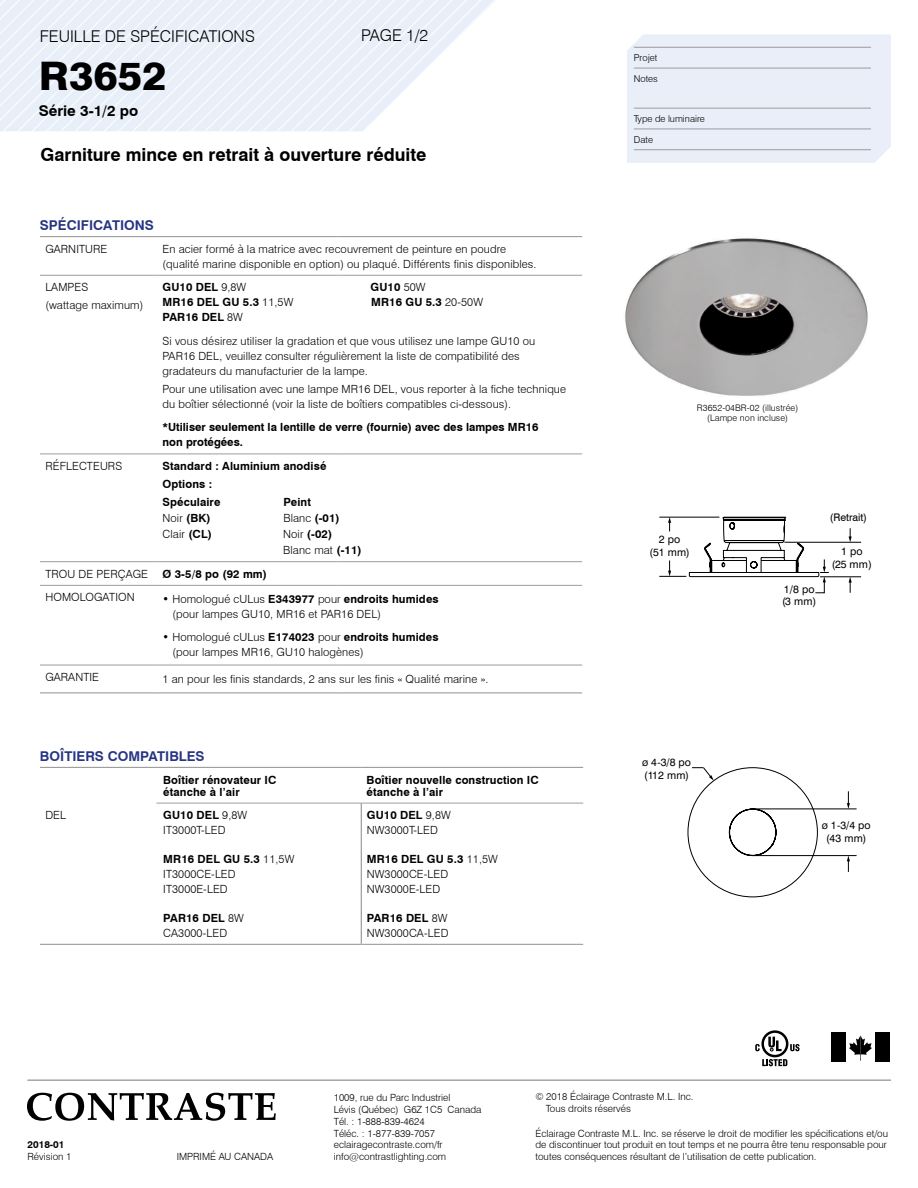
<style>
.page{position:relative;width:918px;height:1188px;background:#fff}
.page>*{position:absolute;margin:0;border:0;box-sizing:border-box;transform-origin:0 0}
.t1{font:800 39.45px "Swiss 721 BT";color:#000;scale:1.05 1}
.t2{font:700 18px "Swiss 721 BT";color:#000}
.t3{font:300 16.2px "Swiss 721 BT";color:#000}
.t4{font:700 14.7px "Swiss 721 BT";color:#000}
.t5{font:700 13.5px "Swiss 721 BT";color:#283583}
.t6{font:300 11.25px/14.7px "Swiss 721 BT";letter-spacing:.01em;color:#000}
.t7{font:700 11.25px/17.7px "Swiss 721 BT";letter-spacing:.01em;color:#000}
.t8{font:10.65px/12.8px "Swiss 721 BT";color:#000;text-align:center}
.t9{font:10.5px "Swiss 721 BT";color:#000}
.t10{font:300 9.9px/11.9px "Swiss 721 BT";color:#000}
.t11{font:700 9.9px "Swiss 721 BT";color:#000}
.t12{font:300 9.45px/20.9px "Swiss 721 BT";color:#000}
.t13{font:300 9px/10.8px "Swiss 721 BT";letter-spacing:.01em;color:#000;text-align:center}
.s1{font-weight:300}
.s2{font-weight:700}
</style>
<div class="page">
<svg style="left:0;top:0;width:496px;height:131px"></svg>
<div style="left:627px;top:34px;width:264px;height:129px;background:#e9eef9"></div>
<hr style="left:634px;top:47px;width:237px;height:1px;background:#9d9d9c">
<hr style="left:634px;top:68px;width:237px;height:1px;background:#9d9d9c">
<hr style="left:634px;top:108px;width:237px;height:1px;background:#9d9d9c">
<hr style="left:634px;top:129px;width:237px;height:1px;background:#9d9d9c">
<hr style="left:634px;top:149px;width:237px;height:1px;background:#9d9d9c">
<hr style="left:27px;top:1080px;width:864px;height:1px;background:#878787">
<svg style="left:27px;top:1093px;width:249px;height:28px"></svg>
<svg style="left:762px;top:1059px;width:25px;height:7px"></svg>
<svg style="left:790px;top:1044px;width:10px;height:7px"></svg>
<svg style="left:761px;top:1030px;width:27px;height:27px"></svg>
<svg style="left:764px;top:1033px;width:22px;height:22px"></svg>
<svg style="left:768px;top:1037px;width:14px;height:14px"></svg>
<svg style="left:755px;top:1044px;width:5px;height:7px"></svg>
<div style="left:875px;top:1033px;width:15px;height:29px;background:#000"></div>
<div style="left:831px;top:1033px;width:15px;height:29px;background:#000"></div>
<svg style="left:849px;top:1036px;width:23px;height:24px"></svg>
<svg style="left:687px;top:517px;width:132px;height:380px"></svg>
<svg style="left:692px;top:767px;width:22px;height:14px"></svg>
<hr style="left:753px;top:809px;width:104px;height:1px;background:#000">
<hr style="left:753px;top:855px;width:104px;height:1px;background:#000">
<svg style="left:847px;top:856px;width:3px;height:16px"></svg>
<svg style="left:847px;top:791px;width:3px;height:18px"></svg>
<hr style="left:659px;top:517px;width:60px;height:1px;background:#000">
<svg style="left:668px;top:517px;width:3px;height:14px"></svg>
<svg style="left:659px;top:560px;width:27px;height:17px"></svg>
<svg style="left:784px;top:528px;width:78px;height:65px"></svg>
<img style="left:625px;top:238px;width:243px;height:158px">
<hr style="left:40px;top:275px;width:117px;height:1px;background:#9d9d9c">
<hr style="left:157px;top:275px;width:181px;height:1px;background:#9d9d9c">
<hr style="left:338px;top:275px;width:244px;height:1px;background:#9d9d9c">
<hr style="left:40px;top:454px;width:117px;height:1px;background:#9d9d9c">
<hr style="left:157px;top:454px;width:181px;height:1px;background:#9d9d9c">
<hr style="left:338px;top:454px;width:244px;height:1px;background:#9d9d9c">
<hr style="left:40px;top:561px;width:117px;height:1px;background:#9d9d9c">
<hr style="left:157px;top:561px;width:181px;height:1px;background:#9d9d9c">
<hr style="left:338px;top:561px;width:244px;height:1px;background:#9d9d9c">
<hr style="left:40px;top:585px;width:117px;height:1px;background:#9d9d9c">
<hr style="left:157px;top:585px;width:181px;height:1px;background:#9d9d9c">
<hr style="left:338px;top:585px;width:244px;height:1px;background:#9d9d9c">
<hr style="left:40px;top:665px;width:117px;height:1px;background:#9d9d9c">
<hr style="left:157px;top:665px;width:181px;height:1px;background:#9d9d9c">
<hr style="left:338px;top:665px;width:244px;height:1px;background:#9d9d9c">
<hr style="left:40px;top:236px;width:117px;height:1px;background:#9d9d9c">
<hr style="left:157px;top:236px;width:181px;height:1px;background:#9d9d9c">
<hr style="left:338px;top:236px;width:244px;height:1px;background:#9d9d9c">
<hr style="left:40px;top:692px;width:117px;height:1px;background:#9d9d9c">
<hr style="left:157px;top:692px;width:181px;height:1px;background:#9d9d9c">
<hr style="left:338px;top:692px;width:244px;height:1px;background:#9d9d9c">
<hr style="left:156px;top:803px;width:205px;height:1px;background:#9d9d9c">
<hr style="left:361px;top:803px;width:222px;height:1px;background:#9d9d9c">
<hr style="left:361px;top:803px;width:1px;height:141px;background:#878787">
<hr style="left:40px;top:767px;width:117px;height:1px;background:#9d9d9c">
<hr style="left:157px;top:767px;width:204px;height:1px;background:#9d9d9c">
<hr style="left:361px;top:767px;width:222px;height:1px;background:#9d9d9c">
<hr style="left:40px;top:944px;width:117px;height:1px;background:#9d9d9c">
<hr style="left:157px;top:944px;width:204px;height:1px;background:#9d9d9c">
<hr style="left:361px;top:944px;width:222px;height:1px;background:#9d9d9c">
<h3 class="t3" style="left:40px;top:27px;width:217px">FEUILLE DE SPÉCIFICATIONS</h3>
<h1 class="t1" style="left:39px;top:52px;width:123px">R3652</h1>
<h3 class="t4" style="left:39px;top:101px;width:101px">Série 3-1/2 po</h3>
<h3 class="t3" style="left:361px;top:26px;width:68px">PAGE 1/2</h3>
<h2 class="t2" style="left:40px;top:144px;width:388px">Garniture mince en retrait à ouverture réduite</h2>
<p class="t5" style="left:40px;top:217px;width:115px">SPÉCIFICATIONS</p>
<p class="t6" style="left:45px;top:241px;width:64px">GARNITURE</p>
<p class="t6" style="left:163px;top:241px;width:375px">En acier formé à la matrice avec recouvrement de peinture en poudre (qualité marine disponible en option) ou plaqué. Différents finis disponibles.</p>
<p class="t6" style="left:45px;top:278px;width:99px;line-height:17.7px">LAMPES<br>(wattage maximum)</p>
<p class="t7" style="left:163px;top:278px;width:85px">GU10 DEL <span class="s1">9,8W</span></p>
<p class="t7" style="left:371px;top:278px;width:56px">GU10 <span class="s1">50W</span></p>
<p class="t7" style="left:163px;top:293px;width:132px">MR16 DEL GU 5.3 <span class="s1">11,5W</span></p>
<p class="t7" style="left:371px;top:293px;width:113px">MR16 GU 5.3 <span class="s1">20-50W</span></p>
<p class="t6" style="left:163px;top:305px;width:374px;line-height:23.7px"><span class="s2">PAR16 DEL</span> 8W<br>Si vous désirez utiliser la gradation et que vous utilisez une lampe GU10 ou</p>
<p class="t6" style="left:163px;top:348px;width:359px">PAR16 DEL, veuillez consulter régulièrement la liste de compatibilité des gradateurs du manufacturier de la lampe.</p>
<p class="t6" style="left:163px;top:381px;width:405px">Pour une utilisation avec une lampe MR16 DEL, vous reporter à la fiche technique du boîtier sélectionné (voir la liste de boîtiers compatibles ci-dessous).</p>
<p class="t7" style="left:163px;top:420px;width:378px;line-height:15px">*Utiliser seulement la lentille de verre (fournie) avec des lampes MR16 non protégées.</p>
<p class="t6" style="left:45px;top:459px;width:78px">RÉFLECTEURS</p>
<p class="t7" style="left:163px;top:457px;width:165px">Standard : Aluminium anodisé<br>Options :<br>Spéculaire</p>
<p class="t7" style="left:283px;top:493px;width:29px">Peint</p>
<p class="t6" style="left:163px;top:510px;width:50px">Noir <span class="s2">(BK)</span></p>
<p class="t6" style="left:283px;top:510px;width:58px">Blanc <span class="s2">(-01)</span></p>
<p class="t6" style="left:163px;top:526px;width:51px">Clair <span class="s2">(CL)</span></p>
<p class="t6" style="left:283px;top:526px;width:80px;line-height:16.2px">Noir <span class="s2">(-02)<br></span>Blanc mat <span class="s2">(-11)</span></p>
<p class="t6" style="left:45px;top:566px;width:104px">TROU DE PERÇAGE</p>
<p class="t7" style="left:163px;top:565px;width:106px">Ø 3-5/8 po (92 mm)</p>
<p class="t6" style="left:45px;top:590px;width:91px">HOMOLOGATION</p>
<p class="t6" style="left:172px;top:591px;width:268px;text-indent:-10px">• Homologué cULus <span class="s2">E343977</span> pour <span class="s2">endroits humides </span>(pour lampes GU10, MR16 et PAR16 DEL)</p>
<p class="t6" style="left:172px;top:630px;width:268px;text-indent:-10px">• Homologué cULus <span class="s2">E174023</span> pour <span class="s2">endroits humides </span>(pour lampes MR16, GU10 halogènes)</p>
<p class="t6" style="left:45px;top:670px;width:55px">GARANTIE</p>
<p class="t6" style="left:163px;top:672px;width:327px">1 an pour les finis standards, 2 ans sur les finis « Qualité marine ».</p>
<p class="t5" style="left:40px;top:748px;width:166px">BOÎTIERS COMPATIBLES</p>
<p class="t6" style="left:45px;top:807px;width:22px">DEL</p>
<p class="t7" style="left:163px;top:773px;width:115px;line-height:12px">Boîtier rénovateur IC étanche à l’air</p>
<p class="t7" style="left:367px;top:773px;width:174px;line-height:12px">Boîtier nouvelle construction IC étanche à l’air</p>
<p class="t6" style="left:163px;top:808px;width:85px"><span class="s2">GU10 DEL</span> 9,8W<br>IT3000T-LED</p>
<p class="t6" style="left:163px;top:852px;width:133px"><span class="s2">MR16 DEL GU 5.3</span> 11,5W<br>IT3000CE-LED<br>IT3000E-LED</p>
<p class="t6" style="left:163px;top:911px;width:82px"><span class="s2">PAR16 DEL</span> 8W<br>CA3000-LED</p>
<p class="t6" style="left:367px;top:808px;width:85px"><span class="s2">GU10 DEL</span> 9,8W<br>NW3000T-LED</p>
<p class="t6" style="left:367px;top:852px;width:133px"><span class="s2">MR16 DEL GU 5.3</span> 11,5W<br>NW3000CE-LED<br>NW3000E-LED</p>
<p class="t6" style="left:367px;top:911px;width:83px"><span class="s2">PAR16 DEL</span> 8W<br>NW3000CA-LED</p>
<p class="t12" style="left:634px;top:47px;width:26px">Projet<br>Notes</p>
<p class="t12" style="left:634px;top:108px;width:73px">Type de luminaire<br>Date</p>
<p class="t13" style="left:697px;top:402px;width:103px">R3652-04BR-02 (illustrée) (Lampe non incluse)</p>
<p class="t8" style="left:649px;top:533px;width:42px">2 po<br>(51 mm)</p>
<p class="t8" style="left:782px;top:582px;width:36px;text-align:left">1/8 po (3 mm)</p>
<p class="t9" style="left:830px;top:511px;width:39px">(Retrait)</p>
<p class="t8" style="left:832px;top:545px;width:41px">1 po<br>(25 mm)</p>
<p class="t8" style="left:642px;top:756px;width:50px;text-align:left">ø 4-3/8 po (112 mm)</p>
<p class="t8" style="left:822px;top:819px;width:50px">ø 1-3/4 po (43 mm)</p>
<p class="t11" style="left:28px;top:1139px;width:38px">2018-01</p>
<p class="t10" style="left:28px;top:1151px;width:45px">Révision 1</p>
<p class="t10" style="left:177px;top:1151px;width:98px">IMPRIMÉ AU CANADA</p>
<p class="t10" style="left:334px;top:1091px;width:149px">1009, rue du Parc Industriel<br>Lévis (Québec) G6Z 1C5 Canada<br>Tél. : 1-888-839-4624<br>Téléc. : 1-877-839-7057 eclairagecontraste.com/fr info@contrastlighting.com</p>
<p class="t10" style="left:546px;top:1091px;width:149px;text-indent:-11px">© 2018 Éclairage Contraste M.L. Inc.<br>Tous droits réservés</p>
<p class="t10" style="left:535px;top:1127px;width:354px">Éclairage Contraste M.L. Inc. se réserve le droit de modifier les spécifications et/ou de discontinuer tout produit en tout temps et ne pourra être tenu responsable pour toutes conséquences résultant de l’utilisation de cette publication.</p>
</div>
